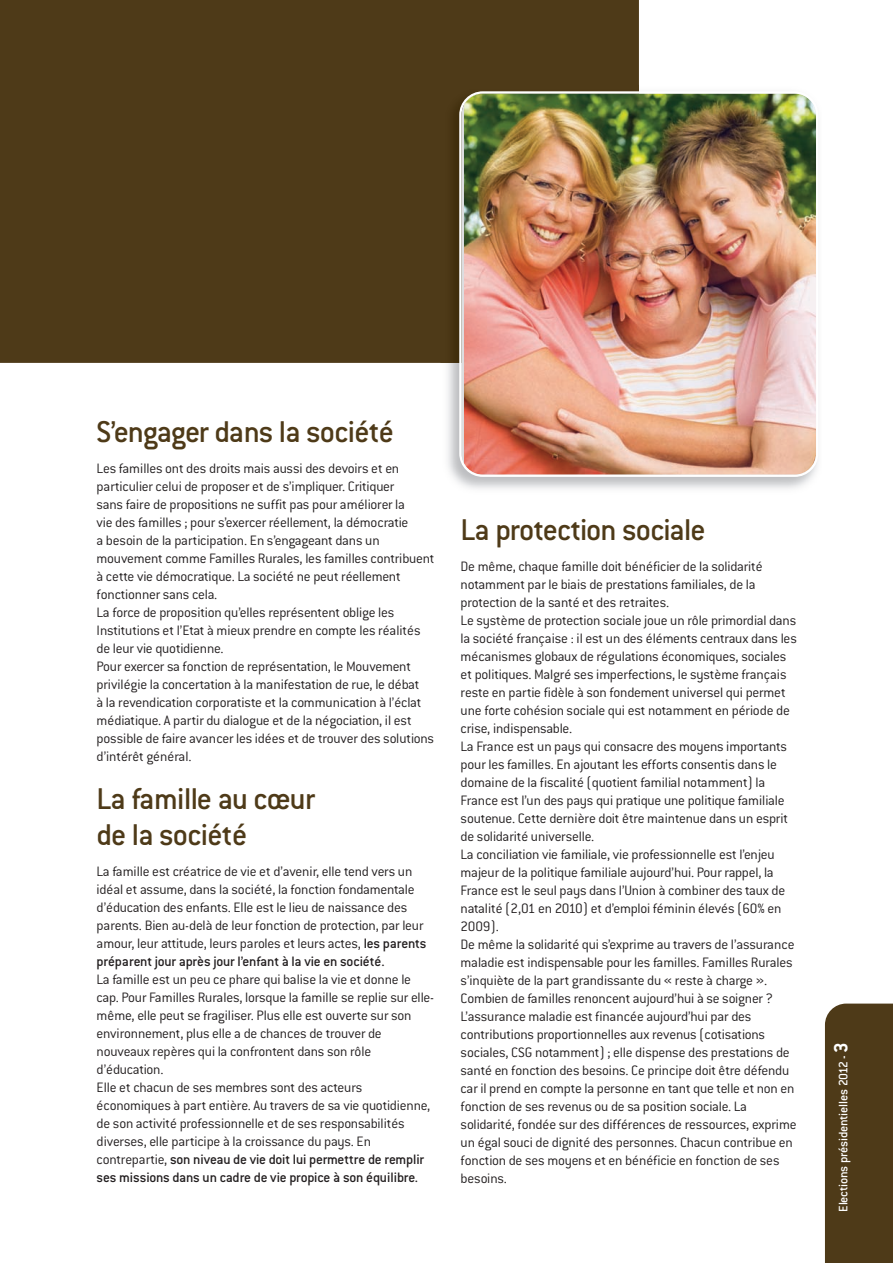
<style>
.page{position:relative;width:893px;height:1263px;background:#fff}
.page>*{position:absolute;margin:0;border:0;box-sizing:border-box;transform-origin:0 0}
.t1{font:500 33px/36px "Conduit ITC";letter-spacing:-.03em;color:#4e3a18}
.t2{font:300 15px/18px "Conduit ITC";letter-spacing:-.015em;color:#231f20}
.t3{font:500 13.5px "Conduit ITC";letter-spacing:-.015em;color:#fff}
.s1{font-weight:500}
.s2{font-weight:700;font-size:21px}
</style>
<div class="page">
<div style="left:0;top:0;width:639px;height:363px;background:#4e3a18"></div>
<img style="left:440px;top:85px;width:199px;height:278px">
<img style="left:459px;top:91px;width:359px;height:386px">
<div style="left:825px;top:1003px;width:68px;height:260px;background:#4e3a18"></div>
<h1 class="t1" style="left:97px;top:417px;width:299px">S’engager dans la société</h1>
<p class="t2" style="left:97px;top:460px;width:339px">Les familles ont des droits mais aussi des devoirs et en particulier celui de proposer et de s’impliquer. Critiquer<br>sans faire de propositions ne suffit pas pour améliorer la<br>vie des familles ; pour s’exercer réellement, la démocratie<br>a besoin de la participation. En s’engageant dans un mouvement comme Familles Rurales, les familles contribuent à cette vie démocratique. La société ne peut réellement fonctionner sans cela.<br>La force de proposition qu’elles représentent oblige les Institutions et l’Etat à mieux prendre en compte les réalités de leur vie quotidienne.<br>Pour exercer sa fonction de représentation, le Mouvement privilégie la concertation à la manifestation de rue, le débat<br>à la revendication corporatiste et la communication à l’éclat médiatique. A partir du dialogue et de la négociation, il est possible de faire avancer les idées et de trouver des solutions d’intérêt général.</p>
<h1 class="t1" style="left:97px;top:785px;width:220px">La famille au cœur de la société</h1>
<p class="t2" style="left:97px;top:864px;width:331px">La famille est créatrice de vie et d’avenir, elle tend vers un idéal et assume, dans la société, la fonction fondamentale d’éducation des enfants. Elle est le lieu de naissance des parents. Bien au-delà de leur fonction de protection, par leur amour, leur attitude, leurs paroles et leurs actes, <span class="s1">les parents préparent jour après jour l’enfant à la vie en société.</span></p>
<p class="t2" style="left:97px;top:972px;width:339px">La famille est un peu ce phare qui balise la vie et donne le cap. Pour Familles Rurales, lorsque la famille se replie sur elle&shy;même, elle peut se fragiliser. Plus elle est ouverte sur son environnement, plus elle a de chances de trouver de nouveaux repères qui la confrontent dans son rôle d’éducation.<br>Elle et chacun de ses membres sont des acteurs économiques à part entière. Au travers de sa vie quotidienne, de son activité professionnelle et de ses responsabilités diverses, elle participe à la croissance du pays. En contrepartie, <span class="s1">son niveau de vie doit lui permettre de remplir ses missions dans un cadre de vie propice à son équilibre.</span></p>
<h1 class="t1" style="left:461px;top:515px;width:247px">La protection sociale</h1>
<p class="t2" style="left:461px;top:559px;width:338px">De même, chaque famille doit bénéficier de la solidarité notamment par le biais de prestations familiales, de la protection de la santé et des retraites.<br>Le système de protection sociale joue un rôle primordial dans la société française : il est un des éléments centraux dans les mécanismes globaux de régulations économiques, sociales et politiques. Malgré ses imperfections, le système français reste en partie fidèle à son fondement universel qui permet une forte cohésion sociale qui est notamment en période de crise, indispensable.<br>La France est un pays qui consacre des moyens importants pour les familles. En ajoutant les efforts consentis dans le domaine de la fiscalité (quotient familial notamment) la France est l’un des pays qui pratique une politique familiale soutenue. Cette dernière doit être maintenue dans un esprit de solidarité universelle.<br>La conciliation vie familiale, vie professionnelle est l’enjeu majeur de la politique familiale aujourd’hui. Pour rappel, la France est le seul pays dans l’Union à combiner des taux de natalité (2,01 en 2010) et d’emploi féminin élevés (60% en 2009).<br>De même la solidarité qui s’exprime au travers de l’assurance maladie est indispensable pour les familles. Familles Rurales s’inquiète de la part grandissante du « reste à charge ».<br>Combien de familles renoncent aujourd’hui à se soigner ?<br>L’assurance maladie est financée aujourd’hui par des contributions proportionnelles aux revenus (cotisations sociales, CSG notamment) ; elle dispense des prestations de santé en fonction des besoins. Ce principe doit être défendu car il prend en compte la personne en tant que telle et non en fonction de ses revenus ou de sa position sociale. La solidarité, fondée sur des différences de ressources, exprime un égal souci de dignité des personnes. Chacun contribue en fonction de ses moyens et en bénéficie en fonction de ses besoins.</p>
<p class="t3" style="left:839px;top:1212px;width:171px;rotate:-90deg">Elections présidentielles 2012 - <span class="s2">3</span></p>
</div>
